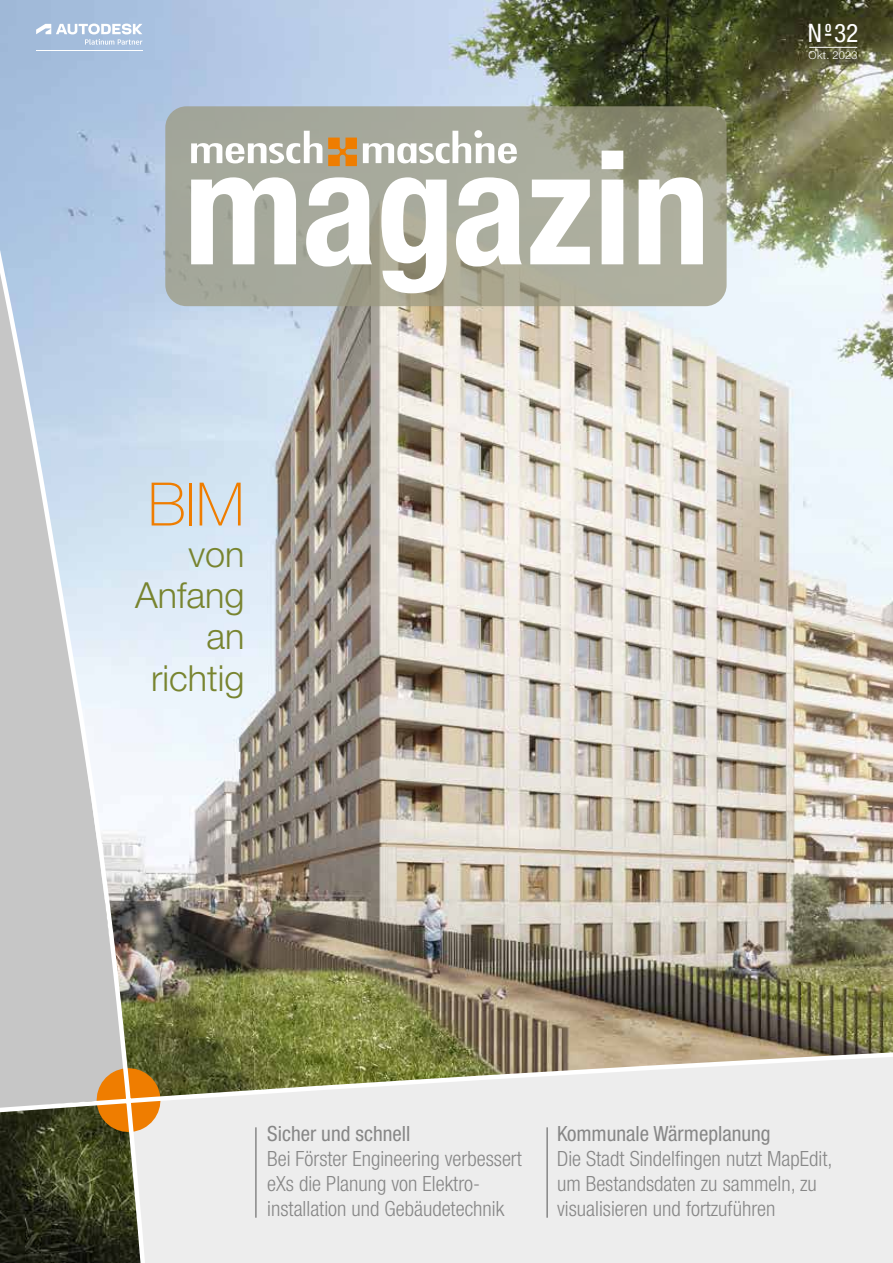
<style>
.page{position:relative;width:893px;height:1263px;background:#fff}
.page>*{position:absolute;margin:0;border:0;box-sizing:border-box;transform-origin:0 0}
.t1{font:700 condensed 157.5px "Helvetica Neue LT Std";letter-spacing:-.01em;color:#fff}
.t2{font:100 60px "Helvetica Neue LT Std";color:#ef7d00}
.t3{font:300 36px/41.2px "Helvetica Neue LT Std";color:#78842f;text-align:right}
.t4{font:condensed 25.5px "Helvetica Neue LT Std";color:#fff}
.t5{font:300 condensed 21px/25.2px "Helvetica Neue LT Std";color:#878787}
.t6{font:condensed 21px "Helvetica Neue LT Std";color:#878787}
.t7{font:700 condensed 11.25px "Helvetica Neue LT Std";color:#fff}
.t8{font:300 10.95px "Helvetica Neue LT Std";letter-spacing:.025em;color:#fff}
</style>
<div class="page">
<img style="left:0;top:0;width:893px;height:1263px">
<hr style="left:546px;top:1127px;width:2px;height:91px;background:#878787">
<hr style="left:255px;top:1127px;width:2px;height:91px;background:#878787">
<hr style="left:0;top:0;width:1px;height:405px;background:#c6c6c6">
<svg style="left:191px;top:131px;width:131px;height:32px"></svg>
<svg style="left:363px;top:131px;width:154px;height:32px"></svg>
<svg style="left:328px;top:138px;width:29px;height:28px"></svg>
<h1 class="t1" style="left:184px;top:113px;width:528px">magazin</h1>
<h2 class="t2" style="left:148px;top:470px;width:98px">BIM</h2>
<h3 class="t3" style="left:135px;top:533px;width:111px">von<br>Anfang an richtig</h3>
<p class="t4" style="left:808px;top:18px;width:52px">N-32</p>
<p class="t8" style="left:808px;top:49px;width:51px">Okt. 2023</p>
<p class="t7" style="left:825px;top:21px;width:8px">O</p>
<p class="t6" style="left:267px;top:1121px;width:145px">Sicher und schnell</p>
<p class="t5" style="left:267px;top:1146px;width:256px">Bei Förster Engineering verbessert eXs die Planung von Elektro&shy;installation und Gebäudetechnik</p>
<p class="t6" style="left:557px;top:1121px;width:215px">Kommunale Wärmeplanung</p>
<p class="t5" style="left:557px;top:1146px;width:277px">Die Stadt Sindelfingen nutzt MapEdit, um Bestandsdaten zu sammeln, zu visualisieren und fortzuführen</p>
</div>
